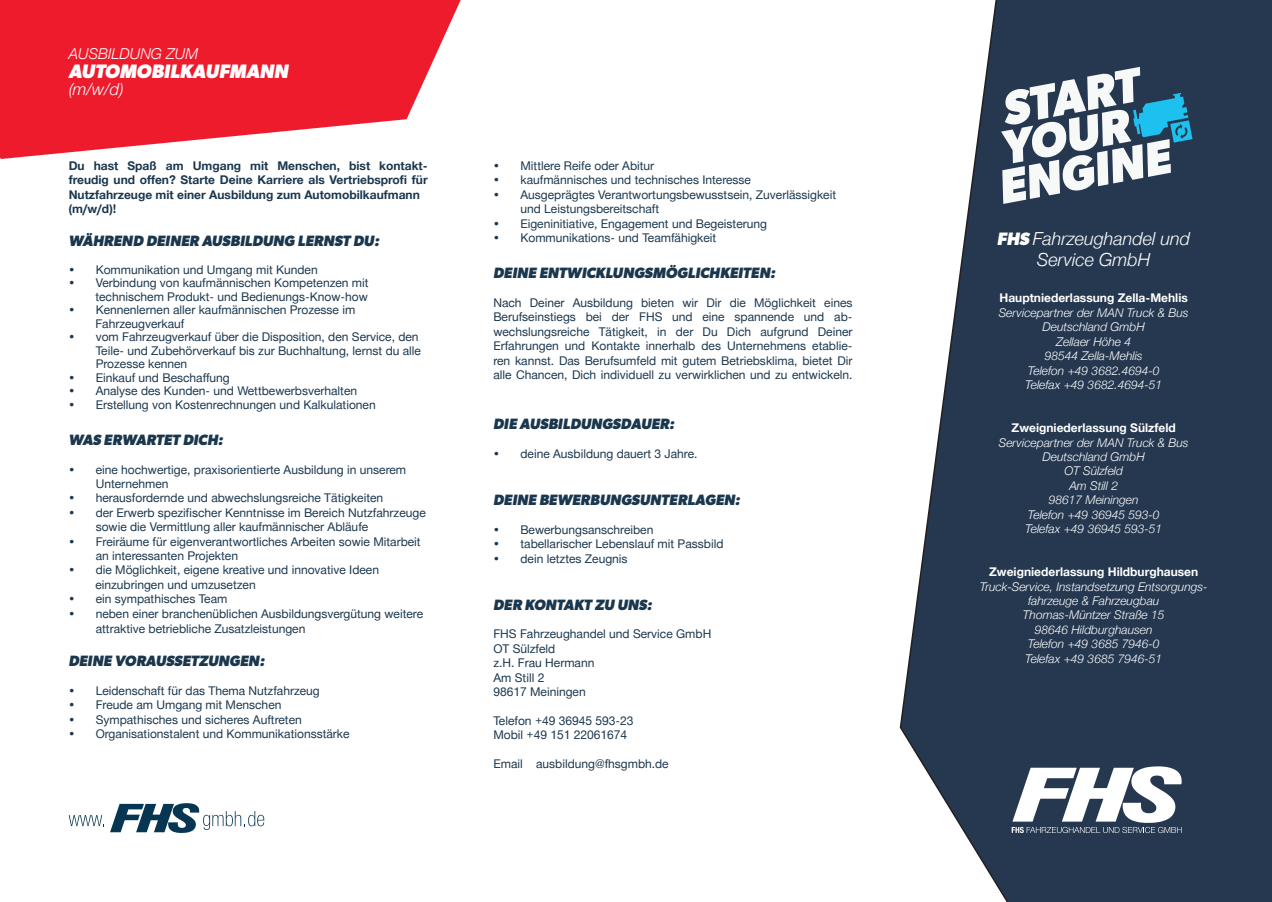
<style>
.page{position:relative;width:1272px;height:902px;background:#fff}
.page>*{position:absolute;margin:0;border:0;box-sizing:border-box;transform-origin:0 0}
.t1{font:italic 700 19.5px "Gibson";letter-spacing:-.005em;color:#fff}
.t2{font:italic 300 18px/21.6px "Man Global";color:#fff;text-align:center}
.t3{font:italic 300 16.5px "Man Global";color:#fff}
.t4{font:italic 700 15px "Gibson";letter-spacing:-.005em;color:#1b374e}
.t5{font:italic 300 15px "Man Global";color:#fff}
.t6{font:12px/14.4px "Man Global";color:#1b374e}
.t7{font:italic 300 12px/14.4px "Man Global";color:#fff;text-align:center}
.t8{font:700 12px/14.4px "Man Global";color:#1b374e}
.t9{font:700 12px "Man Global";color:#fff}
.s1{font-family:"Gibson";font-weight:700}
</style>
<div class="page">
<svg style="left:0;top:0;width:460px;height:159px;fill:#ee1b2d"></svg>
<svg style="left:899px;top:0;width:372px;height:901px;background:#445569"></svg>
<svg style="left:69px;top:815px;width:35px;height:11px"></svg>
<svg style="left:110px;top:803px;width:154px;height:30px"></svg>
<svg style="left:1011px;top:766px;width:170px;height:67px"></svg>
<svg style="left:1001px;top:67px;width:191px;height:137px"></svg>
<p class="t5" style="left:69px;top:45px;width:131px">AUSBILDUNG ZUM</p>
<h1 class="t1" style="left:69px;top:60px;width:221px">AUTOMOBILKAUFMANN</h1>
<h3 class="t3" style="left:69px;top:79px;width:56px">(m/w/d)</h3>
<p class="t8" style="left:69px;top:159px;width:360px">Du hast Spaß am Umgang mit Menschen, bist kontakt&shy;freudig und offen? Starte Deine Karriere als Vertriebsprofi für Nutzfahrzeuge mit einer Ausbildung zum Automobilkaufmann (m/w/d)!</p>
<p class="t4" style="left:69px;top:231px;width:312px">WÄHREND DEINER AUSBILDUNG LERNST DU:</p>
<p class="t6" style="left:69px;top:262px;width:250px">• Kommunikation und Umgang mit Kunden</p>
<p class="t6" style="left:69px;top:276px;width:301px;line-height:13.5px;text-align:right">• Verbindung von kaufmännischen Kompetenzen mit technischem Produkt- und Bedienungs-Know-how</p>
<p class="t6" style="left:95px;top:303px;width:261px;line-height:13.5px;text-indent:-27px">• Kennenlernen aller kaufmännischen Prozesse im<br>Fahrzeugverkauf</p>
<p class="t6" style="left:96px;top:330px;width:327px;line-height:13.5px;text-indent:-27px">• vom Fahrzeugverkauf über die Disposition, den Service, den<br>Teile- und Zubehörverkauf bis zur Buchhaltung, lernst du alle<br>Prozesse kennen</p>
<p class="t6" style="left:69px;top:370px;width:163px">• Einkauf und Beschaffung</p>
<p class="t6" style="left:69px;top:384px;width:290px">• Analyse des Kunden- und Wettbewerbsverhalten</p>
<p class="t6" style="left:69px;top:397px;width:308px">• Erstellung von Kostenrechnungen und Kalkulationen</p>
<p class="t4" style="left:69px;top:430px;width:156px">WAS ERWARTET DICH:</p>
<p class="t6" style="left:96px;top:462px;width:312px;text-indent:-27px">• eine hochwertige, praxisorientierte Ausbildung in unserem<br>Unternehmen</p>
<p class="t6" style="left:69px;top:491px;width:316px">• herausfordernde und abwechslungsreiche Tätigkeiten</p>
<p class="t6" style="left:96px;top:505px;width:331px;text-indent:-27px">• der Erwerb spezifischer Kenntnisse im Bereich Nutzfahrzeuge sowie die Vermittlung aller kaufmännischer Abläufe</p>
<p class="t6" style="left:96px;top:534px;width:326px;text-indent:-27px">• Freiräume für eigenverantwortliches Arbeiten sowie Mitarbeit an interessanten Projekten</p>
<p class="t6" style="left:95px;top:563px;width:285px;text-indent:-27px">• die Möglichkeit, eigene kreative und innovative Ideen einzubringen und umzusetzen</p>
<p class="t6" style="left:69px;top:591px;width:160px">• ein sympathisches Team</p>
<p class="t6" style="left:96px;top:606px;width:329px;line-height:15px;text-indent:-27px">• neben einer branchenüblichen Ausbildungsvergütung weitere attraktive betriebliche Zusatzleistungen</p>
<p class="t4" style="left:69px;top:652px;width:197px">DEINE VORAUSSETZUNGEN:</p>
<p class="t6" style="left:69px;top:683px;width:253px">• Leidenschaft für das Thema Nutzfahrzeug</p>
<p class="t6" style="left:69px;top:698px;width:214px">• Freude am Umgang mit Menschen</p>
<p class="t6" style="left:69px;top:712px;width:235px">• Sympathisches und sicheres Auftreten</p>
<p class="t6" style="left:69px;top:726px;width:282px">• Organisationstalent und Kommunikationsstärke</p>
<p class="t6" style="left:493px;top:159px;width:162px">• Mittlere Reife oder Abitur</p>
<p class="t6" style="left:493px;top:173px;width:259px">• kaufmännisches und technisches Interesse</p>
<p class="t6" style="left:520px;top:187px;width:317px;text-indent:-27px">• Ausgeprägtes Verantwortungsbewusstsein, Zuverlässigkeit und Leistungsbereitschaft</p>
<p class="t6" style="left:493px;top:216px;width:275px">• Eigeninitiative, Engagement und Begeisterung</p>
<p class="t6" style="left:493px;top:231px;width:224px">• Kommunikations- und Teamfähigkeit</p>
<p class="t4" style="left:493px;top:264px;width:283px">DEINE ENTWICKLUNGSMÖGLICHKEITEN:</p>
<p class="t6" style="left:493px;top:295px;width:360px;text-align:justify">Nach Deiner Ausbildung bieten wir Dir die Möglichkeit eines Berufseinstiegs bei der FHS und eine spannende und ab&shy;wechslungsreiche Tätigkeit, in der Du Dich aufgrund Deiner Erfahrungen und Kontakte innerhalb des Unternehmens etablie&shy;ren kannst. Das Berufsumfeld mit gutem Betriebsklima, bietet Dir alle Chancen, Dich individuell zu verwirklichen und zu entwickeln.</p>
<p class="t4" style="left:493px;top:415px;width:183px">DIE AUSBILDUNGSDAUER:</p>
<p class="t6" style="left:493px;top:447px;width:205px">• deine Ausbildung dauert 3 Jahre.</p>
<p class="t4" style="left:493px;top:491px;width:248px">DEINE BEWERBUNGSUNTERLAGEN:</p>
<p class="t6" style="left:493px;top:522px;width:161px">• Bewerbungsanschreiben</p>
<p class="t6" style="left:493px;top:537px;width:231px">• tabellarischer Lebenslauf mit Passbild</p>
<p class="t6" style="left:493px;top:551px;width:136px">• dein letztes Zeugnis</p>
<p class="t4" style="left:493px;top:595px;width:160px">DER KONTAKT ZU UNS:</p>
<p class="t6" style="left:493px;top:627px;width:219px">FHS Fahrzeughandel und Service GmbH<br>OT Sülzfeld<br>z.H. Frau Hermann<br>Am Still 2<br>98617 Meiningen</p>
<p class="t6" style="left:493px;top:713px;width:142px">Telefon +49 36945 593-23<br>Mobil +49 151 22061674</p>
<p class="t6" style="left:493px;top:756px;width:177px">Email ausbildung@fhsgmbh.de</p>
<h2 class="t2" style="left:997px;top:228px;width:195px"><span class="s1">FHS</span> Fahrzeughandel und<br>Service GmbH</h2>
<p class="t9" style="left:999px;top:291px;width:190px">Hauptniederlassung Zella-Mehlis</p>
<p class="t7" style="left:998px;top:305px;width:191px">Servicepartner der MAN Truck &amp; Bus<br>Deutschland GmbH<br>Zellaer Höhe 4<br>98544 Zella-Mehlis<br>Telefon +49 3682.4694-0<br>Telefax +49 3682.4694-51</p>
<p class="t9" style="left:1011px;top:421px;width:166px">Zweigniederlassung Sülzfeld</p>
<p class="t7" style="left:998px;top:435px;width:191px">Servicepartner der MAN Truck &amp; Bus<br>Deutschland GmbH<br>OT Sülzfeld<br>Am Still 2<br>98617 Meiningen<br>Telefon +49 36945 593-0<br>Telefax +49 36945 593-51</p>
<p class="t9" style="left:989px;top:565px;width:211px">Zweigniederlassung Hildburghausen</p>
<p class="t7" style="left:979px;top:579px;width:229px">Truck-Service, Instandsetzung Entsorgungs&shy;fahrzeuge &amp; Fahrzeugbau<br>Thomas-Müntzer Straße 15<br>98646 Hildburghausen<br>Telefon +49 3685 7946-0<br>Telefax +49 3685 7946-51</p>
</div>
